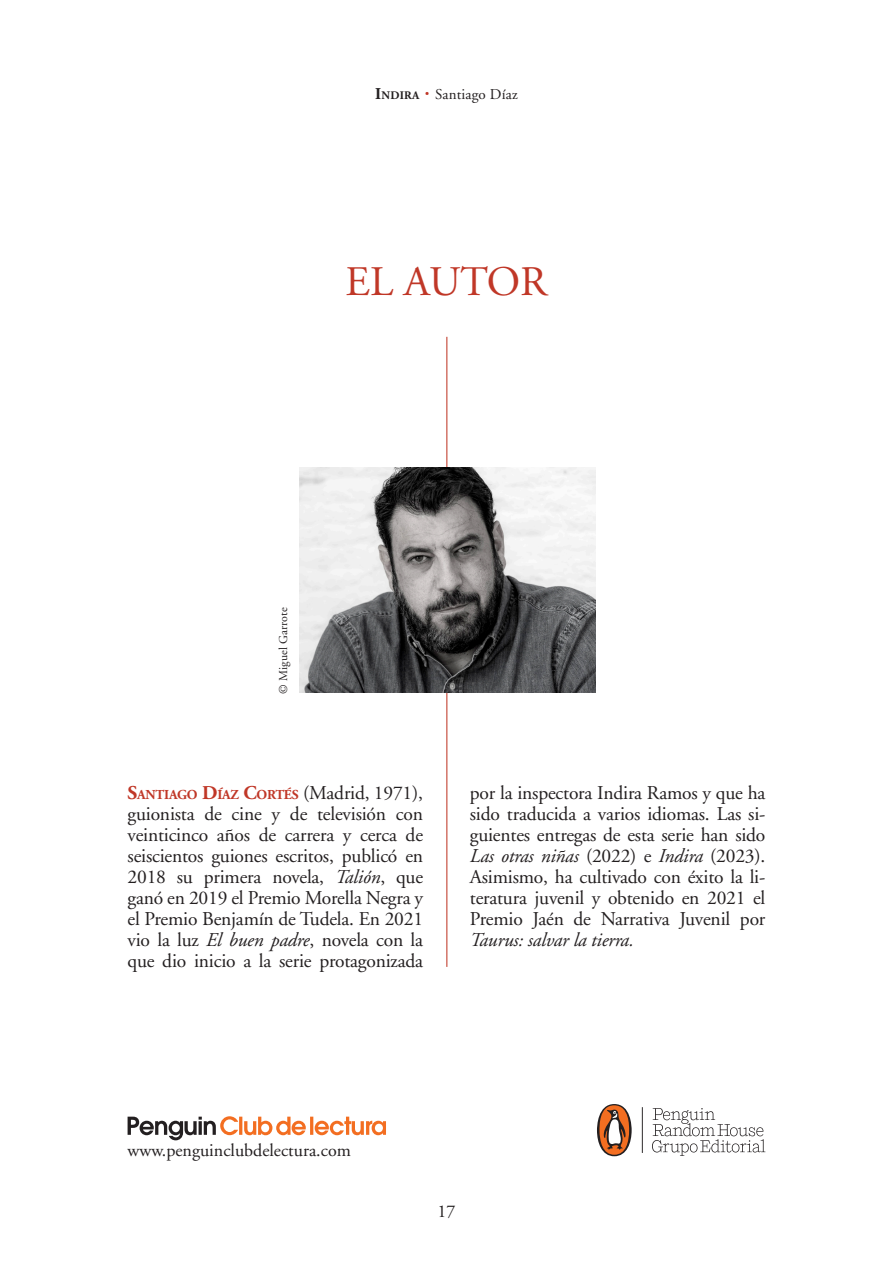
<style>
.page{position:relative;width:893px;height:1263px;background:#fff}
.page>*{position:absolute;margin:0;border:0;box-sizing:border-box;transform-origin:0 0}
.epígrafes{font:42px "Adobe Garamond";color:#c03727}
.General{font:19.5px/21px "Adobe Garamond";letter-spacing:-.01em;color:#231f20;text-align:justify}
.t1{font:18px "Adobe Garamond";color:#231f20}
.t2{font:15px "Adobe Garamond";letter-spacing:.01em;color:#231f20}
.General-2{font:700 13.65px "Adobe Garamond";letter-spacing:-.015em;color:#c03727}
.t3{font:12px "Adobe Garamond";letter-spacing:.01em;color:#231f20}
.t4{font:700 11.55px "Adobe Garamond";color:#231f20}
.s1{font-size:16.5px}
.s2{font-size:27px;color:#c03727}
.s3{font-size:19.5px}
.s4{font-weight:400;font-size:19.5px;color:#231f20}
.s5{font-style:italic}
</style>
<div class="page">
<hr style="left:446px;top:337px;width:1px;height:630px;background:#c03727">
<img style="left:300px;top:468px;width:295px;height:225px">
<svg style="left:597px;top:1104px;width:35px;height:52px"></svg>
<svg style="left:642px;top:1107px;width:123px;height:49px"></svg>
<svg style="left:128px;top:1116px;width:258px;height:24px"></svg>
<p class="t4" style="left:375px;top:89px;width:45px"><span class="s1">I</span>NDIRA</p>
<p class="t2" style="left:424px;top:86px;width:95px"><span class="s2">·</span> Santiago Díaz</p>
<p class="epígrafes" style="left:346px;top:259px;width:203px">EL AUTOR</p>
<p class="t3" style="left:277px;top:694px;width:88px;rotate:-90deg">© Miguel Garrote</p>
<p class="General-2" style="left:128px;top:787px;width:297px"><span class="s3">S</span>ANTIAGO <span class="s3">D</span>ÍAZ <span class="s3">C</span>ORTÉS <span class="s4">(Madrid, 1971),</span></p>
<p class="General" style="left:128px;top:804px;width:297px">guionista de cine y de televisión con veinticinco años de carrera y cerca de seiscientos guiones escritos, publicó en 2018 su primera novela, <span class="s5">Talión</span>, que ganó en 2019 el Premio Morella Negra y el Premio Benjamín de Tudela. En 2021 vio la luz <span class="s5">El buen padre</span>, novela con la que dio inicio a la serie protagonizada</p>
<p class="General" style="left:470px;top:783px;width:297px">por la inspectora Indira Ramos y que ha sido traducida a varios idiomas. Las si&shy;guientes entregas de esta serie han sido <span class="s5">Las otras niñas</span> (2022) e <span class="s5">Indira</span> (2023).<br>Asimismo, ha cultivado con éxito la li&shy;teratura juvenil y obtenido en 2021 el Premio Jaén de Narrativa Juvenil por <span class="s5">Taurus: salvar la tierra.</span></p>
<p class="t1" style="left:128px;top:1140px;width:225px">www.penguinclubdelectura.com</p>
<p class="t1" style="left:437px;top:1201px;width:19px">17</p>
</div>
